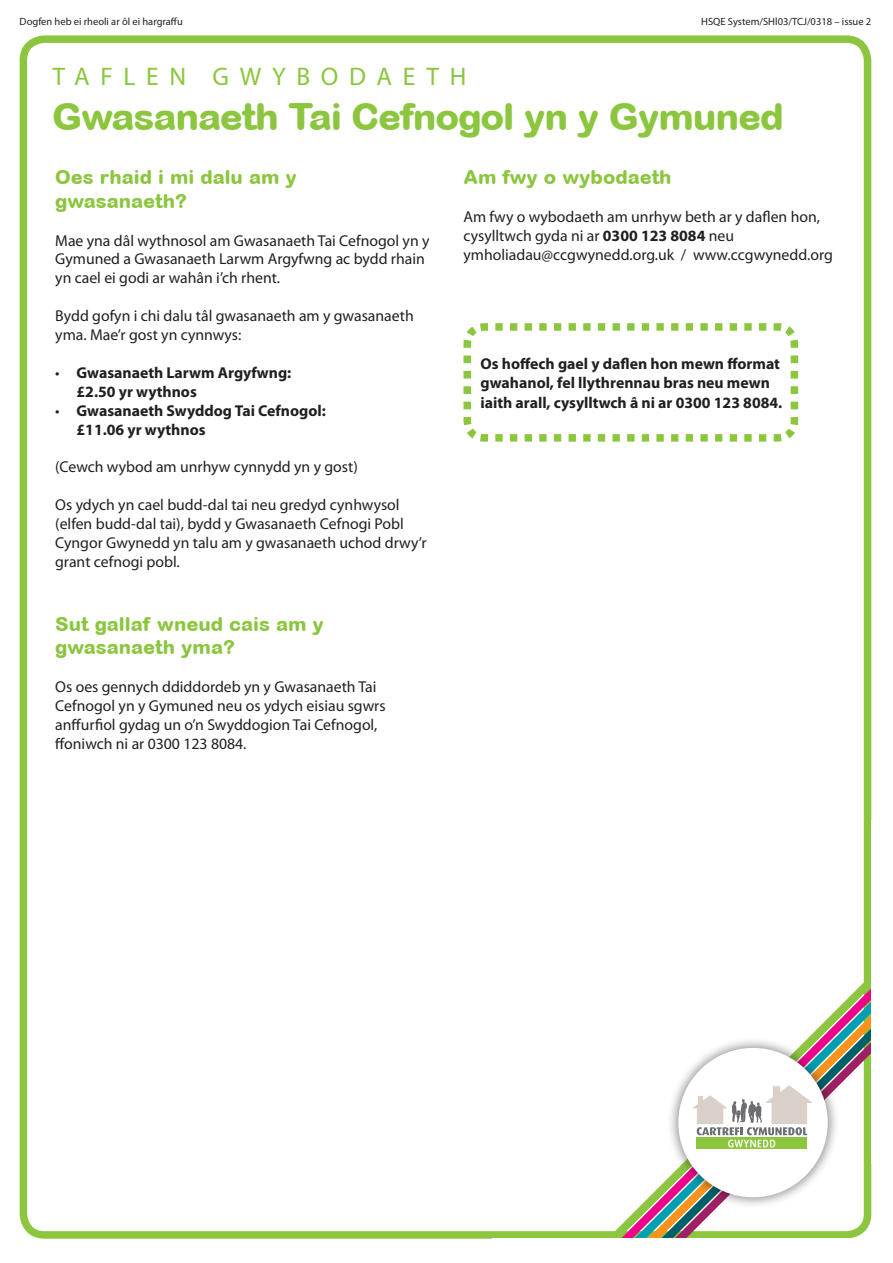
<style>
.page{position:relative;width:893px;height:1263px;background:#fff}
.page>*{position:absolute;margin:0;border:0;box-sizing:border-box;transform-origin:0 0}
.t1{font:800 37.5px "Arial Rounded MT";letter-spacing:-.03em;color:#8bc63e}
.t2{font:25.5px "Myriad Pro";letter-spacing:.42em;color:#8bc63e}
.t3{font:800 19.5px/23.4px "Arial Rounded MT";color:#8bc63e}
.t4{font:15.75px/18.9px "Myriad Pro";color:#231f20}
.t5{font:700 15.75px/18.9px "Myriad Pro";color:#231f20}
.t6{font:10.5px "Myriad Pro";color:#231f20}
.s1{font-weight:400}
.s2{font-weight:700}
</style>
<div class="page">
<svg style="left:463px;top:323px;width:336px;height:119px"></svg>
<div style="left:20px;top:35px;width:851px;height:1204px;border:8px solid #8bc63e;border-radius:21px"></div>
<svg style="left:533px;top:951px;width:339px;height:288px"></svg>
<div style="left:667px;top:1036px;width:172px;height:173px;background:#231f20;opacity:.45"></div>
<div style="left:678px;top:1048px;width:150px;height:149px;background:#fff;border-radius:50%"></div>
<svg style="left:696px;top:1147px;width:111px;height:2px"></svg>
<svg style="left:692px;top:1085px;width:121px;height:62px"></svg>
<div style="left:871px;top:821px;width:22px;height:343px;background:#fff"></div>
<p class="t6" style="left:20px;top:16px;width:165px">Dogfen heb ei rheoli ar ôl ei hargraffu</p>
<p class="t6" style="left:701px;top:16px;width:172px">HSQE System/SHl03/TCJ/0318 – issue 2</p>
<p class="t2" style="left:53px;top:63px;width:415px">TAFLEN GWYBODAETH</p>
<p class="t1" style="left:52px;top:94px;width:733px">Gwasanaeth Tai Cefnogol yn y Gymuned</p>
<p class="t3" style="left:55px;top:165px;width:243px">Oes rhaid i mi dalu am y</p>
<p class="t3" style="left:55px;top:189px;width:133px">gwasanaeth?</p>
<p class="t4" style="left:55px;top:231px;width:376px">Mae yna dâl wythnosol am Gwasanaeth Tai Cefnogol yn y<br>Gymuned a Gwasanaeth Larwm Argyfwng ac bydd rhain yn cael ei godi ar wahân i’ch rhent.</p>
<p class="t4" style="left:55px;top:307px;width:360px">Bydd gofyn i chi dalu tâl gwasanaeth am y gwasanaeth yma. Mae’r gost yn cynnwys:</p>
<p class="t5" style="left:55px;top:363px;width:238px"><span class="s1">•</span> Gwasanaeth Larwm Argyfwng:</p>
<p class="t5" style="left:77px;top:381px;width:122px">£2.50 yr wythnos</p>
<p class="t5" style="left:77px;top:400px;width:251px;text-indent:-21px"><span class="s1">•</span> Gwasanaeth Swyddog Tai Cefnogol: £11.06 yr wythnos</p>
<p class="t4" style="left:55px;top:458px;width:304px">(Cewch wybod am unrhyw cynnydd yn y gost)</p>
<p class="t4" style="left:55px;top:496px;width:373px">Os ydych yn cael budd-dal tai neu gredyd cynhwysol (elfen budd-dal tai), bydd y Gwasanaeth Cefnogi Pobl Cyngor Gwynedd yn talu am y gwasanaeth uchod drwy’r grant cefnogi pobl.</p>
<p class="t3" style="left:55px;top:612px;width:270px">Sut gallaf wneud cais am y gwasanaeth yma?</p>
<p class="t4" style="left:55px;top:677px;width:332px">Os oes gennych ddiddordeb yn y Gwasanaeth Tai Cefnogol yn y Gymuned neu os ydych eisiau sgwrs anffurfiol gydag un o’n Swyddogion Tai Cefnogol, ffoniwch ni ar 0300 123 8084.</p>
<p class="t3" style="left:463px;top:165px;width:210px">Am fwy o wybodaeth</p>
<p class="t4" style="left:463px;top:208px;width:371px">Am fwy o wybodaeth am unrhyw beth ar y daflen hon, cysylltwch gyda ni ar <span class="s2">0300 123 8084</span> neu ymholiadau@ccgwynedd.org.uk / www.ccgwynedd.org</p>
<p class="t5" style="left:480px;top:354px;width:301px">Os hoffech gael y daflen hon mewn fformat</p>
<p class="t5" style="left:480px;top:373px;width:291px">gwahanol, fel llythrennau bras neu mewn</p>
<p class="t5" style="left:480px;top:393px;width:303px">iaith arall, cysylltwch â ni ar 0300 123 8084.</p>
</div>
